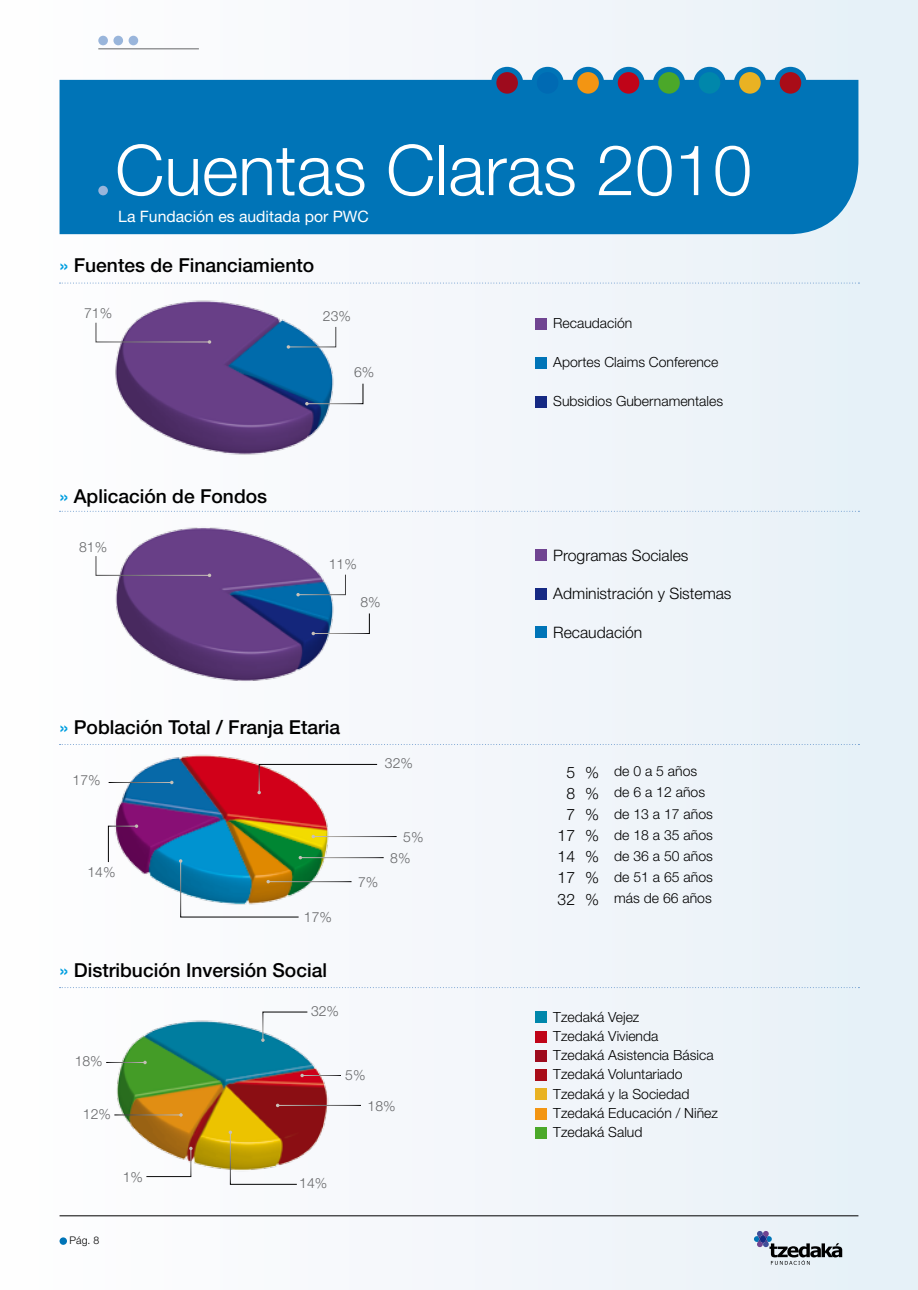
<style>
.page{position:relative;width:918px;height:1290px;background:#fff}
.page>*{position:absolute;margin:0;border:0;box-sizing:border-box;transform-origin:0 0}
.t1{font:300 70px "Helvetica Neue LT Std";color:#fff}
.t2{font:500 19.25px "Helvetica Neue LT Std";color:#000}
.t3{font:300 15.75px "Helvetica Neue LT Std";color:#000}
.t4{font:15.75px "Helvetica Neue LT Std";color:#fff}
.t5{font:300 14px/19.2px "Helvetica Neue LT Std";color:#000}
.t6{font:300 14px "Helvetica Neue LT Std";color:#646567}
.t7{font:300 10.5px "Helvetica Neue LT Std";color:#000}
.s1{color:#009ee0}
.s2{font-size:15.75px}
</style>
<div class="page">
<div style="left:0;top:0;width:918px;height:1290px;background:linear-gradient(to right,#fefdfd,#e7f0f7)"></div>
<svg style="left:754px;top:1230px;width:88px;height:35px;background:#afb7c0"></svg>
<div style="left:60px;top:1237px;width:7px;height:8px;background:#0074b7;border-radius:50%"></div>
<img style="left:102px;top:729px;width:241px;height:210px">
<img style="left:96px;top:253px;width:248px;height:228px">
<img style="left:96px;top:481px;width:248px;height:248px">
<div style="left:60px;top:80px;width:798px;height:154px;background:#0074b7"></div>
<div style="left:98px;top:186px;width:10px;height:9px;background:#99b5db;border-radius:50%"></div>
<div style="left:98px;top:36px;width:10px;height:9px;background:#99b5db;border-radius:50%"></div>
<div style="left:113px;top:36px;width:10px;height:9px;background:#99b5db;border-radius:50%"></div>
<div style="left:129px;top:36px;width:9px;height:9px;background:#99b5db;border-radius:50%"></div>
<hr style="left:98px;top:49px;width:101px;height:1px;background:#646567">
<hr style="left:60px;top:1215px;width:798px;height:1px;background:#000">
<svg style="left:60px;top:511px;width:799px;height:1px"></svg>
<svg style="left:60px;top:283px;width:799px;height:1px"></svg>
<svg style="left:60px;top:744px;width:799px;height:1px"></svg>
<svg style="left:60px;top:987px;width:799px;height:1px"></svg>
<svg style="left:95px;top:322px;width:116px;height:22px"></svg>
<svg style="left:95px;top:555px;width:116px;height:22px"></svg>
<svg style="left:287px;top:326px;width:50px;height:23px"></svg>
<svg style="left:296px;top:574px;width:50px;height:22px"></svg>
<div style="left:535px;top:318px;width:12px;height:12px;background:#704491"></div>
<div style="left:535px;top:549px;width:12px;height:12px;background:#704491"></div>
<div style="left:535px;top:1011px;width:12px;height:12px;background:#0087ab"></div>
<div style="left:535px;top:357px;width:12px;height:12px;background:#0074b7"></div>
<div style="left:535px;top:626px;width:12px;height:12px;background:#0074b7"></div>
<div style="left:535px;top:1088px;width:12px;height:12px;background:#e9b223"></div>
<div style="left:535px;top:1108px;width:12px;height:11px;background:#f39512"></div>
<div style="left:535px;top:1127px;width:12px;height:12px;background:#4ba829"></div>
<div style="left:535px;top:1069px;width:12px;height:12px;background:#a90c18"></div>
<div style="left:535px;top:396px;width:12px;height:11px;background:#162983"></div>
<div style="left:535px;top:588px;width:12px;height:12px;background:#162983"></div>
<div style="left:535px;top:1050px;width:12px;height:12px;background:#9e0b1d"></div>
<div style="left:535px;top:1031px;width:12px;height:11px;background:#c00418"></div>
<svg style="left:305px;top:383px;width:59px;height:22px"></svg>
<svg style="left:311px;top:612px;width:59px;height:23px"></svg>
<hr style="left:300px;top:857px;width:84px;height:1px;background:#fff">
<hr style="left:313px;top:836px;width:84px;height:1px;background:#fff">
<svg style="left:311px;top:835px;width:4px;height:3px"></svg>
<hr style="left:268px;top:881px;width:83px;height:1px;background:#fff">
<hr style="left:109px;top:782px;width:63px;height:1px;background:#fff">
<svg style="left:179px;top:856px;width:123px;height:62px"></svg>
<svg style="left:107px;top:824px;width:31px;height:39px"></svg>
<svg style="left:257px;top:763px;width:121px;height:31px"></svg>
<svg style="left:494px;top:69px;width:26px;height:27px"></svg>
<div style="left:491px;top:67px;width:32px;height:32px;border:5px solid #0074b7;border-radius:50%"></div>
<svg style="left:615px;top:69px;width:27px;height:27px"></svg>
<div style="left:612px;top:67px;width:32px;height:32px;border:5px solid #0074b7;border-radius:50%"></div>
<svg style="left:736px;top:69px;width:27px;height:27px"></svg>
<div style="left:734px;top:67px;width:32px;height:32px;border:5px solid #0074b7;border-radius:50%"></div>
<div style="left:534px;top:69px;width:27px;height:27px;background:#006ab3;border-radius:50%"></div>
<div style="left:531px;top:67px;width:32px;height:32px;border:5px solid #0074b7;border-radius:50%"></div>
<svg style="left:655px;top:69px;width:27px;height:27px"></svg>
<div style="left:653px;top:67px;width:32px;height:32px;border:5px solid #0074b7;border-radius:50%"></div>
<svg style="left:777px;top:69px;width:27px;height:27px"></svg>
<div style="left:774px;top:67px;width:32px;height:32px;border:5px solid #0074b7;border-radius:50%"></div>
<svg style="left:574px;top:69px;width:27px;height:27px"></svg>
<div style="left:572px;top:67px;width:32px;height:32px;border:5px solid #0074b7;border-radius:50%"></div>
<div style="left:696px;top:69px;width:27px;height:27px;background:#0087ab;border-radius:50%"></div>
<div style="left:693px;top:67px;width:32px;height:32px;border:5px solid #0074b7;border-radius:50%"></div>
<img style="left:96px;top:975px;width:241px;height:226px">
<hr style="left:302px;top:1075px;width:39px;height:1px;background:#fff">
<svg style="left:300px;top:1074px;width:4px;height:3px"></svg>
<hr style="left:278px;top:1105px;width:83px;height:1px;background:#fff">
<svg style="left:276px;top:1103px;width:3px;height:4px"></svg>
<hr style="left:106px;top:1062px;width:39px;height:1px;background:#fff">
<svg style="left:143px;top:1061px;width:4px;height:3px"></svg>
<hr style="left:114px;top:1114px;width:67px;height:1px;background:#fff">
<svg style="left:179px;top:1113px;width:4px;height:3px"></svg>
<svg style="left:229px;top:1130px;width:69px;height:55px"></svg>
<svg style="left:145px;top:1147px;width:48px;height:30px"></svg>
<svg style="left:261px;top:1011px;width:47px;height:31px"></svg>
<h1 class="t1" style="left:115px;top:127px;width:638px">Cuentas Claras 2010</h1>
<p class="t4" style="left:118px;top:207px;width:252px">La Fundación es auditada por PWC</p>
<h2 class="t2" style="left:60px;top:254px;width:256px"><span class="s1">»</span> Fuentes de Financiamiento</h2>
<p class="t6" style="left:84px;top:305px;width:30px">71%</p>
<h2 class="t2" style="left:60px;top:484px;width:209px"><span class="s1">»</span> Aplicación de Fondos</h2>
<p class="t6" style="left:79px;top:538px;width:30px">81%</p>
<p class="t6" style="left:323px;top:307px;width:30px">23%</p>
<p class="t6" style="left:354px;top:364px;width:22px">6%</p>
<p class="t6" style="left:329px;top:555px;width:30px">11%</p>
<p class="t6" style="left:360px;top:594px;width:22px">8%</p>
<h2 class="t2" style="left:60px;top:716px;width:282px"><span class="s1">»</span> Población Total / Franja Etaria</h2>
<p class="t6" style="left:73px;top:771px;width:30px">17%</p>
<p class="t6" style="left:87px;top:864px;width:30px">14%</p>
<p class="t6" style="left:304px;top:908px;width:30px">17%</p>
<h2 class="t2" style="left:60px;top:959px;width:269px"><span class="s1">»</span> Distribución Inversión Social</h2>
<p class="t6" style="left:75px;top:1053px;width:30px">18%</p>
<p class="t6" style="left:311px;top:1002px;width:30px">32%</p>
<p class="t6" style="left:385px;top:754px;width:30px">32%</p>
<p class="t6" style="left:403px;top:828px;width:22px">5%</p>
<p class="t6" style="left:358px;top:873px;width:22px">7%</p>
<p class="t6" style="left:390px;top:849px;width:22px">8%</p>
<p class="t6" style="left:83px;top:1105px;width:30px">12%</p>
<p class="t6" style="left:123px;top:1168px;width:22px">1%</p>
<p class="t7" style="left:70px;top:1234px;width:31px">Pág. 8</p>
<p class="t6" style="left:345px;top:1066px;width:22px">5%</p>
<p class="t6" style="left:367px;top:1097px;width:30px">18%</p>
<p class="t6" style="left:299px;top:1175px;width:30px">14%</p>
<p class="t5" style="left:553px;top:314px;width:81px">Recaudación</p>
<p class="t5" style="left:553px;top:352px;width:167px">Aportes Claims Conference</p>
<p class="t5" style="left:553px;top:391px;width:171px">Subsidios Gubernamentales</p>
<p class="t3" style="left:553px;top:545px;width:137px">Programas Sociales</p>
<p class="t3" style="left:553px;top:584px;width:180px">Administración y Sistemas</p>
<p class="t3" style="left:553px;top:622px;width:91px">Recaudación</p>
<p class="t5" style="left:566px;top:761px;width:132px"><span class="s2">5 %</span> de 0 a 5 años</p>
<p class="t5" style="left:566px;top:782px;width:140px"><span class="s2">8 %</span> de 6 a 12 años</p>
<p class="t5" style="left:566px;top:804px;width:148px"><span class="s2">7 %</span> de 13 a 17 años</p>
<p class="t5" style="left:557px;top:825px;width:157px"><span class="s2">17 %</span> de 18 a 35 años</p>
<p class="t5" style="left:557px;top:846px;width:157px"><span class="s2">14 %</span> de 36 a 50 años</p>
<p class="t5" style="left:557px;top:867px;width:157px"><span class="s2">17 %</span> de 51 a 65 años</p>
<p class="t5" style="left:557px;top:888px;width:156px"><span class="s2">32 %</span> más de 66 años</p>
<p class="t5" style="left:553px;top:1007px;width:166px">Tzedaká Vejez<br>Tzedaká Vivienda<br>Tzedaká Asistencia Básica<br>Tzedaká Voluntariado<br>Tzedaká y la Sociedad<br>Tzedaká Educación / Niñez<br>Tzedaká Salud</p>
</div>
